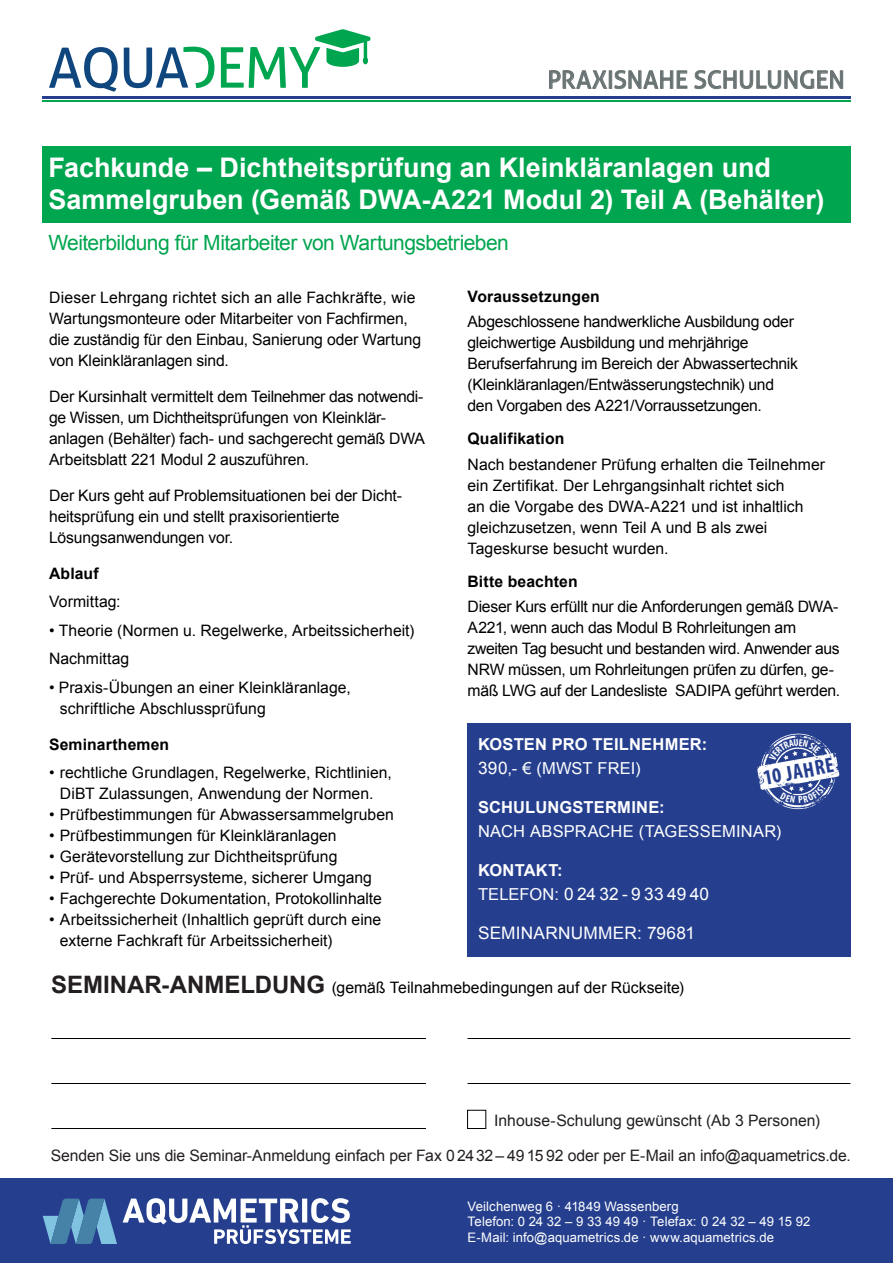
<style>
.page{position:relative;width:893px;height:1263px;background:#fff}
.page>*{position:absolute;margin:0;border:0;box-sizing:border-box;transform-origin:0 0}
.t1{font:700 27px/32.4px "Arial";color:#fff}
.t2{font:24.15px "Aller";color:#697374}
.t3{font:700 condensed 21.45px "Myriad Pro";color:#253f8e}
.t4{font:21px "Arial";letter-spacing:-.025em;color:#00a54f}
.t5{font:17.25px "Arial";letter-spacing:.01em;color:#fff}
.t6{font:700 16.5px/24px "Arial";letter-spacing:.01em;color:#fff}
.t7{font:16.5px "Arial";letter-spacing:.015em;color:#fff}
.t8{font:15.75px/21px "Arial";letter-spacing:-.005em;color:#000001}
.t9{font:15.75px "Arial";letter-spacing:-.005em;color:#231f20}
.t10{font:700 15.75px "Arial";letter-spacing:.005em;color:#000001}
.t11{font:13.05px/15.8px "Arial";letter-spacing:.01em;color:#fff}
.s1{font-weight:400;font-size:17.25px}
.s2{font-weight:400}
.s3{font-size:16.5px}
.s4{font-weight:700;font-size:24px;color:#231f20}
</style>
<div class="page">
<div style="left:42px;top:146px;width:808px;height:76px;background:#00a54f"></div>
<div style="left:467px;top:723px;width:383px;height:233px;background:#253f8e"></div>
<div style="left:0;top:1178px;width:892px;height:85px;background:#253f8e"></div>
<svg style="left:43px;top:1198px;width:74px;height:46px"></svg>
<svg style="left:123px;top:1198px;width:228px;height:46px"></svg>
<hr style="left:51px;top:1038px;width:375px;height:1px;background:#000001">
<hr style="left:51px;top:1083px;width:375px;height:1px;background:#000001">
<hr style="left:51px;top:1128px;width:375px;height:1px;background:#000001">
<hr style="left:468px;top:1038px;width:382px;height:1px;background:#000001">
<hr style="left:468px;top:1083px;width:382px;height:1px;background:#000001">
<div style="left:467px;top:1110px;width:19px;height:19px;border:1px solid #000001"></div>
<hr style="left:42px;top:96px;width:809px;height:2px;background:#253f8e">
<hr style="left:42px;top:100px;width:809px;height:2px;background:#00a54f">
<svg style="left:221px;top:29px;width:150px;height:59px"></svg>
<svg style="left:49px;top:47px;width:165px;height:45px"></svg>
<svg style="left:549px;top:70px;width:138px;height:19px"></svg>
<svg style="left:695px;top:70px;width:148px;height:19px"></svg>
<svg style="left:757px;top:733px;width:82px;height:77px"></svg>
<h2 class="t2" style="left:547px;top:65px;width:299px">PRAXISNAHE SCHULUNGEN</h2>
<h1 class="t1" style="left:49px;top:152px;width:778px">Fachkunde – Dichtheitsprüfung an Kleinkläranlagen und<br>Sammelgruben (Gemäß DWA-A221 Modul 2) Teil A (Behälter)</h1>
<h3 class="t4" style="left:49px;top:228px;width:462px">Weiterbildung für Mitarbeiter von Wartungsbetrieben</h3>
<p class="t8" style="left:49px;top:287px;width:373px">Dieser Lehrgang richtet sich an alle Fachkräfte, wie Wartungsmonteure oder Mitarbeiter von Fachfirmen, die zuständig für den Einbau, Sanierung oder Wartung von Kleinkläranlagen sind.</p>
<p class="t8" style="left:49px;top:386px;width:378px">Der Kursinhalt vermittelt dem Teilnehmer das notwendi&shy;ge Wissen, um Dichtheitsprüfungen von Kleinklär&shy;anlagen (Behälter) fach- und sachgerecht gemäß DWA Arbeitsblatt 221 Modul 2 auszuführen.</p>
<p class="t8" style="left:49px;top:485px;width:354px">Der Kurs geht auf Problemsituationen bei der Dicht&shy;heitsprüfung ein und stellt praxisorientierte<br>Lösungsanwendungen vor.</p>
<p class="t10" style="left:49px;top:563px;width:51px">Ablauf</p>
<p class="t8" style="left:49px;top:591px;width:73px">Vormittag:</p>
<p class="t8" style="left:49px;top:616px;width:367px;line-height:28.5px">• Theorie (Normen u. Regelwerke, Arbeitssicherheit)<br>Nachmittag</p>
<p class="t8" style="left:60px;top:677px;width:292px;text-indent:-11px">• Praxis-Übungen an einer Kleinkläranlage, schriftliche Abschlussprüfung</p>
<p class="t10" style="left:49px;top:734px;width:122px">Seminarthemen</p>
<p class="t8" style="left:49px;top:762px;width:344px;text-align:center">• rechtliche Grundlagen, Regelwerke, Richtlinien,<br>DiBT Zulassungen, Anwendung der Normen.</p>
<p class="t8" style="left:49px;top:804px;width:346px">• Prüfbestimmungen für Abwassersammelgruben</p>
<p class="t8" style="left:49px;top:825px;width:289px">• Prüfbestimmungen für Kleinkläranlagen</p>
<p class="t8" style="left:49px;top:846px;width:290px">• Gerätevorstellung zur Dichtheitsprüfung</p>
<p class="t8" style="left:49px;top:867px;width:324px">• Prüf- und Absperrsysteme, sicherer Umgang</p>
<p class="t8" style="left:49px;top:888px;width:334px">• Fachgerechte Dokumentation, Protokollinhalte</p>
<p class="t8" style="left:60px;top:909px;width:323px;text-indent:-11px">• Arbeitssicherheit (Inhaltlich geprüft durch eine externe Fachkraft für Arbeitssicherheit)</p>
<p class="t10" style="left:468px;top:286px;width:134px">Voraussetzungen</p>
<p class="t8" style="left:468px;top:311px;width:332px">Abgeschlossene handwerkliche Ausbildung oder gleichwertige Ausbildung und mehrjährige Berufserfahrung im Bereich der Abwassertechnik (Kleinkläranlagen/Entwässerungstechnik) und den Vorgaben des A221/Vorraussetzungen.</p>
<p class="t10" style="left:468px;top:428px;width:98px">Qualifikation</p>
<p class="t8" style="left:468px;top:454px;width:359px">Nach bestandener Prüfung erhalten die Teilnehmer ein Zertifikat. Der Lehrgangsinhalt richtet sich<br>an die Vorgabe des DWA-A221 und ist inhaltlich gleichzusetzen, wenn Teil A und B als zwei Tageskurse besucht wurden.</p>
<p class="t10" style="left:468px;top:571px;width:112px">Bitte beachten</p>
<p class="t8" style="left:468px;top:596px;width:374px">Dieser Kurs erfüllt nur die Anforderungen gemäß DWA-A221, wenn auch das Modul B Rohrleitungen am zweiten Tag besucht und bestanden wird. Anwender aus NRW müssen, um Rohrleitungen prüfen zu dürfen, ge&shy;mäß LWG auf der Landesliste SADIPA geführt werden.</p>
<p class="t6" style="left:478px;top:733px;width:231px">KOSTEN PRO TEILNEHMER:<br><span class="s1">390</span><span class="s2">,- € (MWST FREI)</span></p>
<p class="t6" style="left:478px;top:796px;width:188px">SCHULUNGSTERMINE:</p>
<p class="t7" style="left:478px;top:821px;width:305px">NACH ABSPRACHE (TAGESSEMINAR)</p>
<p class="t6" style="left:478px;top:859px;width:86px">KONTAKT:</p>
<p class="t5" style="left:478px;top:883px;width:233px"><span class="s3">TELEFON:</span> 0 24 32 - 9 33 49 40</p>
<p class="t5" style="left:478px;top:922px;width:219px">SEMINARNUMMER: 79681</p>
<h3 class="t3" style="left:761px;top:764px;width:73px;rotate:-10deg">10 JAHRE</h3>
<p class="t8" style="left:51px;top:977px;width:635px"><span class="s4">SEMINAR-ANMELDUNG</span> (gemäß Teilnahmebedingungen auf der Rückseite)</p>
<p class="t9" style="left:494px;top:1110px;width:327px">Inhouse-Schulung gewünscht (Ab 3 Personen)</p>
<p class="t9" style="left:51px;top:1145px;width:802px">Senden Sie uns die Seminar-Anmeldung einfach per Fax 0 2432 – 49 15 92 oder per E-Mail an info@aquametrics.de.</p>
<p class="t11" style="left:468px;top:1198px;width:344px">Veilchenweg 6 · 41849 Wassenberg<br>Telefon: 0 24 32 – 9 33 49 49 · Telefax: 0 24 32 – 49 15 92<br>E-Mail: info@aquametrics.de · www.aquametrics.de</p>
</div>
